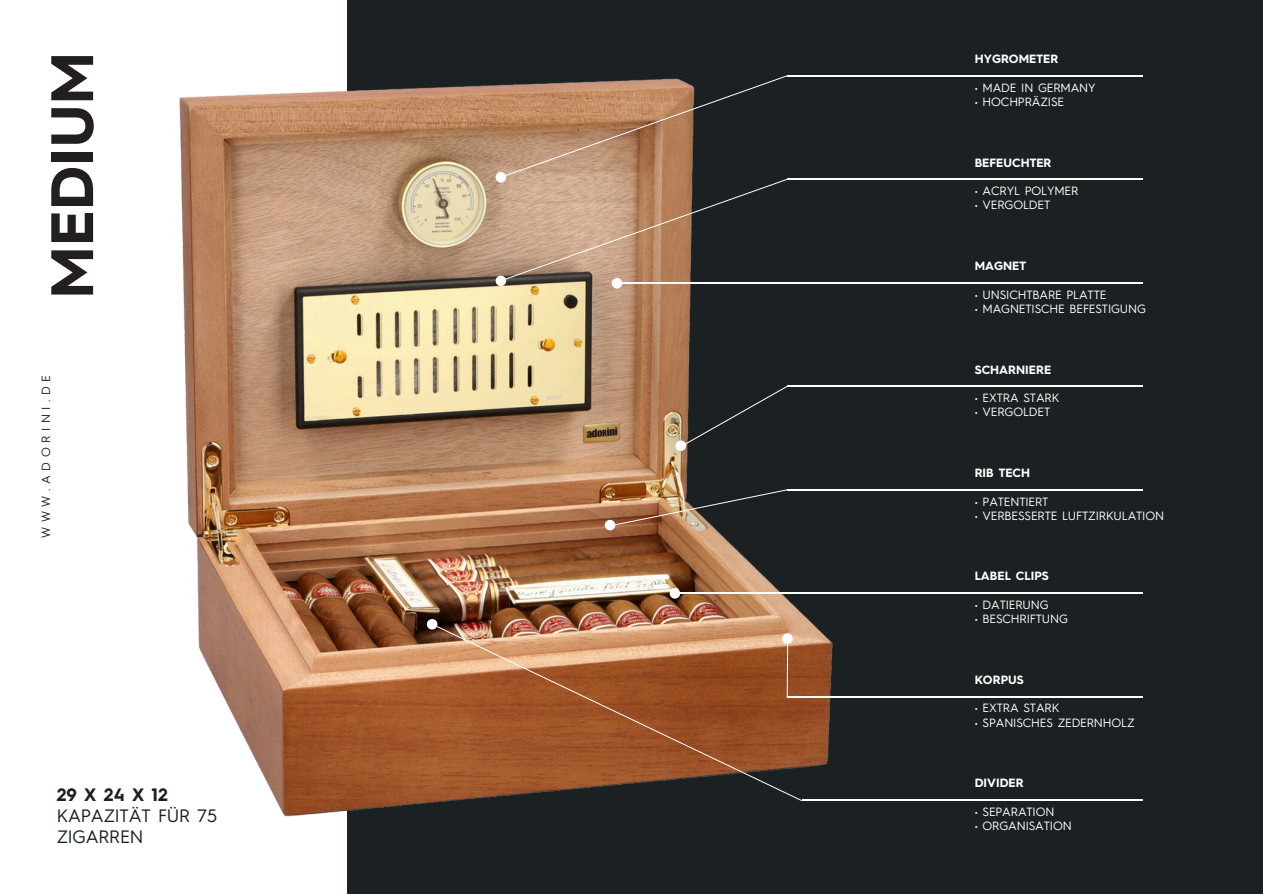
<style>
.page{position:relative;width:1263px;height:894px;background:#fff}
.page>*{position:absolute;margin:0;border:0;box-sizing:border-box;transform-origin:0 0}
.t1{font:700 60px "Hurme Geometric Sans 3";letter-spacing:.005em;color:#231f20}
.t2{font:18px/21px "Hurme Geometric Sans 3";letter-spacing:-.01em;color:#1b2022}
.t3{font:12px "Hurme Geometric Sans 3";letter-spacing:-.01em;color:#fff}
.t4{font:700 12px "Hurme Geometric Sans 3";letter-spacing:.005em;color:#fff}
.t5{font:12px "Hurme Geometric Sans 3";letter-spacing:.38em;color:#231f20}
.s1{font-weight:700}
</style>
<div class="page">
<div style="left:348px;top:0;width:915px;height:893px;background:#1b2022"></div>
<img style="left:180px;top:79px;width:652px;height:737px">
<hr style="left:677px;top:592px;width:466px;height:1px;background:#fff">
<svg style="left:670px;top:588px;width:10px;height:10px"></svg>
<hr style="left:787px;top:75px;width:356px;height:1px;background:#fff">
<svg style="left:502px;top:75px;width:286px;height:206px"></svg>
<hr style="left:787px;top:179px;width:356px;height:1px;background:#fff">
<hr style="left:617px;top:282px;width:526px;height:1px;background:#fff">
<div style="left:496px;top:172px;width:10px;height:10px;background:#fff;border-radius:50%"></div>
<div style="left:496px;top:275px;width:10px;height:11px;background:#fff;border-radius:50%"></div>
<div style="left:612px;top:278px;width:10px;height:10px;background:#fff;border-radius:50%"></div>
<svg style="left:677px;top:385px;width:111px;height:64px"></svg>
<hr style="left:787px;top:385px;width:356px;height:1px;background:#fff">
<div style="left:675px;top:440px;width:11px;height:11px;background:#fff;border-radius:50%"></div>
<hr style="left:787px;top:489px;width:356px;height:1px;background:#fff">
<img style="left:605px;top:489px;width:182px;height:41px">
<svg style="left:433px;top:624px;width:369px;height:176px;background:#9d5f39"></svg>
<hr style="left:787px;top:696px;width:356px;height:1px;background:#fff">
<hr style="left:802px;top:799px;width:341px;height:1px;background:#fff">
<svg style="left:426px;top:618px;width:12px;height:11px"></svg>
<svg style="left:782px;top:632px;width:11px;height:65px"></svg>
<h3 class="t1" style="left:47px;top:298px;width:248px;rotate:-90deg">MEDIUM</h3>
<p class="t5" style="left:41px;top:537px;width:164px;rotate:-90deg">WWW.ADORINI.DE</p>
<h2 class="t2" style="left:57px;top:785px;width:162px"><span class="s1">29X24X12<br></span>KAPAZITÄT FÜR 75<br>ZIGARREN</h2>
<p class="t4" style="left:975px;top:54px;width:85px">HYGROMETER</p>
<p class="t3" style="left:975px;top:82px;width:122px">• MADE IN GERMANY</p>
<p class="t3" style="left:975px;top:97px;width:91px">• HOCHPRÄZISE</p>
<p class="t4" style="left:975px;top:157px;width:78px">BEFEUCHTER</p>
<p class="t3" style="left:975px;top:186px;width:105px">• ACRYL POLYMER</p>
<h3 class="t3" style="left:975px;top:200px;width:77px">• VERGOLDET</h3>
<p class="t4" style="left:975px;top:261px;width:53px">MAGNET</p>
<p class="t3" style="left:975px;top:289px;width:133px">• UNSICHTBARE PLATTE</p>
<h3 class="t3" style="left:975px;top:303px;width:173px">• MAGNETISCHE BEFESTIGUNG</h3>
<p class="t4" style="left:975px;top:364px;width:78px">SCHARNIERE</p>
<p class="t3" style="left:975px;top:393px;width:86px">• EXTRA STARK</p>
<h3 class="t3" style="left:975px;top:407px;width:77px">• VERGOLDET</h3>
<h1 class="t4" style="left:975px;top:467px;width:57px">RIB TECH</h1>
<p class="t3" style="left:975px;top:496px;width:75px">• PATENTIERT</p>
<p class="t3" style="left:975px;top:510px;width:191px">• VERBESSERTE LUFTZIRKULATION</p>
<p class="t4" style="left:975px;top:571px;width:76px">LABEL CLIPS</p>
<p class="t3" style="left:975px;top:599px;width:75px">• DATIERUNG</p>
<h3 class="t3" style="left:975px;top:614px;width:95px">• BESCHRIFTUNG</h3>
<p class="t4" style="left:975px;top:674px;width:51px">KORPUS</p>
<p class="t3" style="left:975px;top:703px;width:86px">• EXTRA STARK</p>
<h3 class="t3" style="left:975px;top:717px;width:161px">• SPANISCHES ZEDERNHOLZ</h3>
<p class="t4" style="left:975px;top:778px;width:50px">DIVIDER</p>
<p class="t3" style="left:975px;top:806px;width:81px">• SEPARATION</p>
<h3 class="t3" style="left:975px;top:820px;width:99px">• ORGANISATION</h3>
</div>
